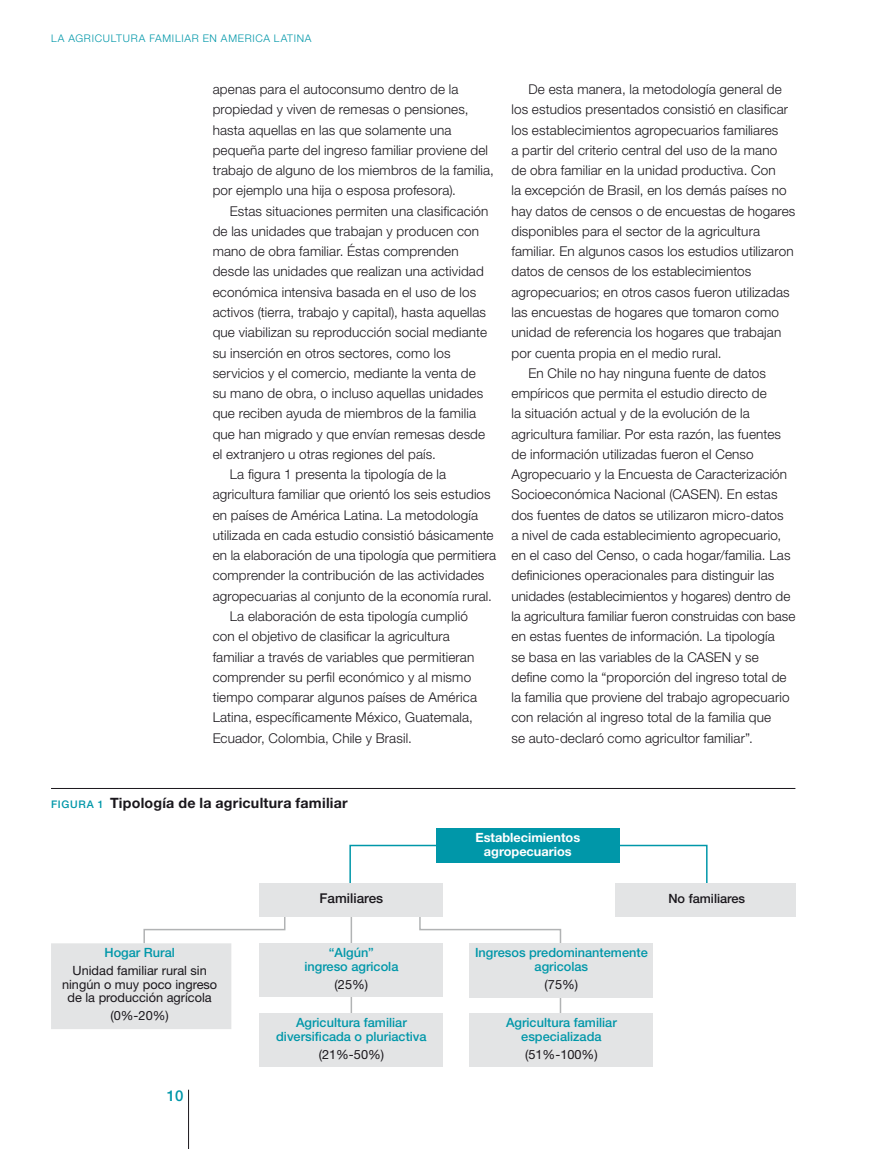
<style>
.page{position:relative;width:872px;height:1149px;background:#fff}
.page>*{position:absolute;margin:0;border:0;box-sizing:border-box;transform-origin:0 0}
.t1{font:500 15px "Helvetica Neue";color:#0097a9}
.t2{font:700 14.25px "Helvetica Neue";letter-spacing:.015em;color:#1a171c}
.t3{font:300 13.5px/20.2px "Helvetica Neue";letter-spacing:.01em;color:#1a171c}
.t4{font:500 13.5px "Helvetica Neue";color:#1a171c}
.t5{font:500 12.75px/13.5px "Helvetica Neue";color:#0097a9;text-align:center}
.t6{font:12.75px/13.5px "Helvetica Neue";color:#1a171c;text-align:center}
.t7{font:700 12.75px/13.5px "Helvetica Neue";color:#fff;text-align:center}
.t8{font:500 12.75px "Helvetica Neue";color:#1a171c}
.t9{font:300 10.5px "Helvetica Neue";letter-spacing:.07em;color:#0097a9}
.s1{font-weight:500;font-size:10.5px;color:#0097a9}
</style>
<div class="page">
<hr style="left:188px;top:1089px;width:1px;height:59px;background:#1a171c">
<hr style="left:51px;top:787px;width:744px;height:1px;background:#1a171c">
<svg style="left:349px;top:843px;width:359px;height:39px"></svg>
<div style="left:436px;top:827px;width:183px;height:34px;background:#0097a9"></div>
<div style="left:260px;top:1013px;width:183px;height:53px;background:#e3e4e5"></div>
<svg style="left:143px;top:909px;width:419px;height:111px"></svg>
<div style="left:260px;top:882px;width:183px;height:34px;background:#e3e4e5"></div>
<div style="left:615px;top:882px;width:180px;height:34px;background:#e3e4e5"></div>
<div style="left:51px;top:943px;width:180px;height:85px;background:#e3e4e5"></div>
<div style="left:470px;top:1013px;width:183px;height:53px;background:#e3e4e5"></div>
<div style="left:470px;top:943px;width:183px;height:54px;background:#e3e4e5"></div>
<p class="t9" style="left:51px;top:32px;width:262px">La agricultura familiar en America Latina</p>
<p class="t3" style="left:213px;top:79px;width:283px">apenas para el autoconsumo dentro de la propiedad y viven de remesas o pensiones, hasta aquellas en las que solamente una pequeña parte del ingreso familiar proviene del trabajo de alguno de los miembros de la familia, por ejemplo una hija o esposa profesora).</p>
<p class="t3" style="left:230px;top:200px;width:260px">Estas situaciones permiten una clasificación</p>
<p class="t3" style="left:213px;top:221px;width:268px">de las unidades que trabajan y producen con</p>
<p class="t3" style="left:213px;top:241px;width:247px">mano de obra familiar. Éstas comprenden</p>
<p class="t3" style="left:213px;top:261px;width:272px">desde las unidades que realizan una actividad</p>
<p class="t3" style="left:213px;top:281px;width:265px">económica intensiva basada en el uso de los</p>
<p class="t3" style="left:213px;top:302px;width:275px">activos (tierra, trabajo y capital), hasta aquellas</p>
<p class="t3" style="left:213px;top:322px;width:276px">que viabilizan su reproducción social mediante</p>
<p class="t3" style="left:213px;top:342px;width:239px">su inserción en otros sectores, como los</p>
<p class="t3" style="left:213px;top:362px;width:265px">servicios y el comercio, mediante la venta de</p>
<p class="t3" style="left:213px;top:383px;width:272px">su mano de obra, o incluso aquellas unidades</p>
<p class="t3" style="left:213px;top:403px;width:265px">que reciben ayuda de miembros de la familia</p>
<p class="t3" style="left:213px;top:423px;width:274px">que han migrado y que envían remesas desde</p>
<p class="t3" style="left:213px;top:443px;width:225px">el extranjero u otras regiones del país.</p>
<p class="t3" style="left:230px;top:464px;width:218px">La figura 1 presenta la tipología de la</p>
<p class="t3" style="left:213px;top:484px;width:279px">agricultura familiar que orientó los seis estudios</p>
<p class="t3" style="left:213px;top:504px;width:267px">en países de América Latina. La metodología</p>
<p class="t3" style="left:213px;top:524px;width:282px">utilizada en cada estudio consistió básicamente</p>
<p class="t3" style="left:213px;top:545px;width:285px">en la elaboración de una tipología que permitiera</p>
<p class="t3" style="left:213px;top:565px;width:273px">comprender la contribución de las actividades</p>
<p class="t3" style="left:213px;top:585px;width:281px">agropecuarias al conjunto de la economía rural.</p>
<p class="t3" style="left:230px;top:605px;width:240px">La elaboración de esta tipología cumplió</p>
<p class="t3" style="left:213px;top:626px;width:239px">con el objetivo de clasificar la agricultura</p>
<p class="t3" style="left:213px;top:646px;width:263px">familiar a través de variables que permitieran</p>
<p class="t3" style="left:213px;top:666px;width:260px">comprender su perfil económico y al mismo</p>
<p class="t3" style="left:213px;top:686px;width:266px">tiempo comparar algunos países de América</p>
<p class="t3" style="left:213px;top:707px;width:262px">Latina, específicamente México, Guatemala,</p>
<p class="t3" style="left:213px;top:727px;width:201px">Ecuador, Colombia, Chile y Brasil.</p>
<p class="t3" style="left:528px;top:79px;width:255px">De esta manera, la metodología general de</p>
<p class="t3" style="left:511px;top:99px;width:278px">los estudios presentados consistió en clasificar</p>
<p class="t3" style="left:511px;top:119px;width:268px">los establecimientos agropecuarios familiares</p>
<p class="t3" style="left:511px;top:140px;width:267px">a partir del criterio central del uso de la mano</p>
<p class="t3" style="left:511px;top:160px;width:266px">de obra familiar en la unidad productiva. Con</p>
<p class="t3" style="left:511px;top:180px;width:277px">la excepción de Brasil, en los demás países no</p>
<p class="t3" style="left:511px;top:200px;width:285px">hay datos de censos o de encuestas de hogares</p>
<p class="t3" style="left:511px;top:221px;width:250px">disponibles para el sector de la agricultura</p>
<p class="t3" style="left:511px;top:241px;width:284px">familiar. En algunos casos los estudios utilizaron</p>
<p class="t3" style="left:511px;top:261px;width:241px">datos de censos de los establecimientos</p>
<p class="t3" style="left:511px;top:281px;width:280px">agropecuarios; en otros casos fueron utilizadas</p>
<p class="t3" style="left:511px;top:302px;width:269px">las encuestas de hogares que tomaron como</p>
<p class="t3" style="left:511px;top:322px;width:271px">unidad de referencia los hogares que trabajan</p>
<p class="t3" style="left:511px;top:342px;width:211px">por cuenta propia en el medio rural.</p>
<p class="t3" style="left:528px;top:362px;width:239px">En Chile no hay ninguna fuente de datos</p>
<p class="t3" style="left:511px;top:383px;width:257px">empíricos que permita el estudio directo de</p>
<p class="t3" style="left:511px;top:403px;width:240px">la situación actual y de la evolución de la</p>
<p class="t3" style="left:511px;top:423px;width:271px">agricultura familiar. Por esta razón, las fuentes</p>
<p class="t3" style="left:511px;top:443px;width:244px">de información utilizadas fueron el Censo</p>
<p class="t3" style="left:511px;top:464px;width:277px">Agropecuario y la Encuesta de Caracterización</p>
<p class="t3" style="left:511px;top:484px;width:268px">Socioeconómica Nacional (CASEN). En estas</p>
<p class="t3" style="left:511px;top:504px;width:274px">dos fuentes de datos se utilizaron micro-datos</p>
<p class="t3" style="left:511px;top:524px;width:271px">a nivel de cada establecimiento agropecuario,</p>
<p class="t3" style="left:511px;top:545px;width:281px">en el caso del Censo, o cada hogar/familia. Las</p>
<p class="t3" style="left:511px;top:565px;width:264px">definiciones operacionales para distinguir las</p>
<p class="t3" style="left:511px;top:585px;width:280px">unidades (establecimientos y hogares) dentro de</p>
<p class="t3" style="left:511px;top:605px;width:285px">la agricultura familiar fueron construidas con base</p>
<p class="t3" style="left:511px;top:626px;width:265px">en estas fuentes de información. La tipología</p>
<p class="t3" style="left:511px;top:646px;width:249px">se basa en las variables de la CASEN y se</p>
<p class="t3" style="left:511px;top:666px;width:277px">define como la “proporción del ingreso total de</p>
<p class="t3" style="left:511px;top:686px;width:280px">la familia que proviene del trabajo agropecuario</p>
<p class="t3" style="left:511px;top:707px;width:261px">con relación al ingreso total de la familia que</p>
<p class="t3" style="left:511px;top:727px;width:243px">se auto-declaró como agricultor familiar”.</p>
<p class="t2" style="left:51px;top:793px;width:298px"><span class="s1">Fig ura 1</span> Tipología de la agricultura familiar</p>
<p class="t7" style="left:475px;top:830px;width:106px">Establecimientos agropecuarios</p>
<p class="t5" style="left:104px;top:945px;width:72px">Hogar Rural</p>
<p class="t6" style="left:62px;top:963px;width:157px">Unidad familiar rural sin ningún o muy poco ingreso de la producción agrícola</p>
<p class="t6" style="left:110px;top:1008px;width:60px">(0%-20%)</p>
<p class="t1" style="left:167px;top:1085px;width:18px">10</p>
<p class="t4" style="left:320px;top:889px;width:65px">Familiares</p>
<p class="t8" style="left:668px;top:890px;width:78px">No familiares</p>
<p class="t5" style="left:304px;top:945px;width:96px">“Algún”<br>ingreso agricola</p>
<p class="t6" style="left:335px;top:977px;width:35px">(25%)</p>
<p class="t5" style="left:276px;top:1015px;width:152px">Agricultura familiar diversificada o pluriactiva</p>
<p class="t6" style="left:319px;top:1047px;width:67px">(21%-50%)</p>
<p class="t5" style="left:475px;top:945px;width:174px">Ingresos predominantemente agricolas</p>
<p class="t6" style="left:544px;top:977px;width:35px">(75%)</p>
<p class="t5" style="left:506px;top:1015px;width:112px">Agricultura familiar especializada</p>
<p class="t6" style="left:525px;top:1047px;width:74px">(51%-100%)</p>
</div>
